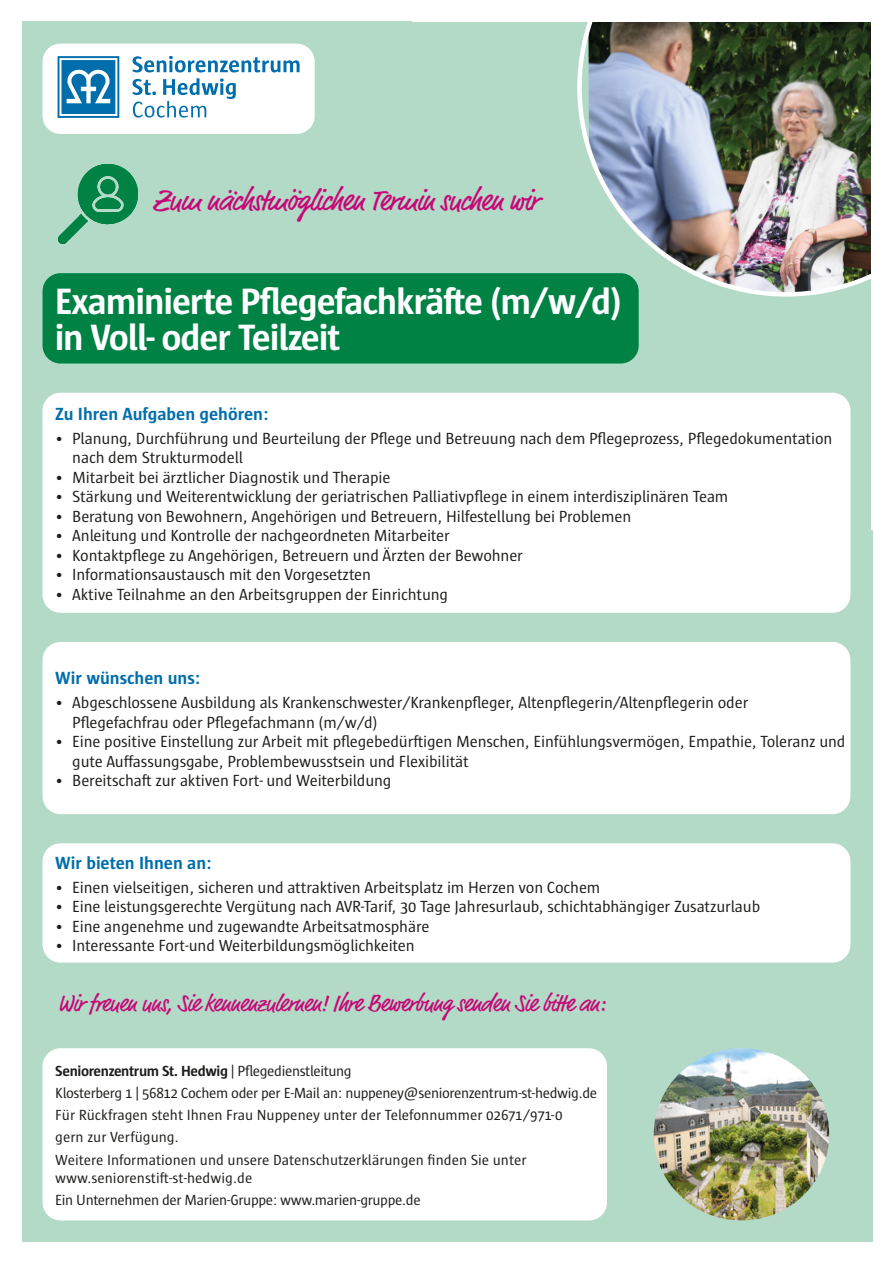
<style>
.page{position:relative;width:893px;height:1263px;background:#fff}
.page>*{position:absolute;margin:0;border:0;box-sizing:border-box;transform-origin:0 0}
.Fliess{font:700 37.5px "Sun";letter-spacing:-.03em;color:#fff}
.Fliess-2{font:30px "Market Pro";letter-spacing:-.03em;color:#c70778}
.Fliess-3{font:24px "Market Pro";letter-spacing:-.03em;color:#c70778}
.Fliess-4{font:700 18px "Sun";color:#006eac}
.t1{font:16.5px/19.5px "Sun";letter-spacing:-.01em;color:#1d1d1b}
.Fliess-5{font:15px/18px "Sun";letter-spacing:-.01em;color:#1d1d1b}
.Fliess-6{font:700 15px "Sun";letter-spacing:-.025em;color:#1d1d1b}
.s1{font-weight:400}
</style>
<div class="page">
<div style="left:22px;top:21px;width:851px;height:1221px;background:#b3d9c7"></div>
<div style="left:43px;top:44px;width:272px;height:90px;background:#fff;border-radius:18px"></div>
<svg style="left:58px;top:56px;width:61px;height:62px"></svg>
<svg style="left:132px;top:56px;width:168px;height:16px"></svg>
<svg style="left:132px;top:78px;width:104px;height:40px"></svg>
<div style="left:43px;top:273px;width:596px;height:90px;background:#008244;border-radius:18px"></div>
<img style="left:58px;top:164px;width:80px;height:80px">
<div style="left:43px;top:642px;width:807px;height:172px;background:#fff;border-radius:18px"></div>
<div style="left:43px;top:843px;width:807px;height:120px;background:#fff;border-radius:18px"></div>
<div style="left:43px;top:393px;width:807px;height:220px;background:#fff;border-radius:18px"></div>
<img style="left:654px;top:1048px;width:175px;height:172px">
<div style="left:43px;top:1048px;width:564px;height:172px;background:#fff;border-radius:18px"></div>
<img style="left:577px;top:21px;width:295px;height:276px">
<div style="left:872px;top:0;width:21px;height:529px;background:#fff"></div>
<p class="Fliess-2" style="left:153px;top:180px;width:387px">Zum nächstmöglichen Termin suchen wir</p>
<p class="Fliess" style="left:55px;top:281px;width:569px">Examinierte Pflegefachkräfte (m/w/d)</p>
<p class="Fliess" style="left:55px;top:317px;width:287px">in Voll- oder Teilzeit</p>
<p class="Fliess-4" style="left:55px;top:404px;width:215px">Zu Ihren Aufgaben gehören:</p>
<p class="t1" style="left:72px;top:428px;width:762px;text-indent:-17px">• Planung, Durchführung und Beurteilung der Pflege und Betreuung nach dem Pflegeprozess, Pflegedokumentation nach dem Strukturmodell</p>
<p class="t1" style="left:55px;top:467px;width:337px">• Mitarbeit bei ärztlicher Diagnostik und Therapie</p>
<p class="t1" style="left:55px;top:487px;width:675px">• Stärkung und Weiterentwicklung der geriatrischen Palliativpflege in einem interdisziplinären Team</p>
<p class="t1" style="left:55px;top:506px;width:577px">• Beratung von Bewohnern, Angehörigen und Betreuern, Hilfestellung bei Problemen</p>
<p class="t1" style="left:55px;top:526px;width:396px">• Anleitung und Kontrolle der nachgeordneten Mitarbeiter</p>
<p class="t1" style="left:55px;top:545px;width:469px">• Kontaktpflege zu Angehörigen, Betreuern und Ärzten der Bewohner</p>
<p class="t1" style="left:55px;top:565px;width:317px">• Informationsaustausch mit den Vorgesetzten</p>
<p class="t1" style="left:55px;top:584px;width:394px">• Aktive Teilnahme an den Arbeitsgruppen der Einrichtung</p>
<p class="Fliess-4" style="left:55px;top:668px;width:147px">Wir wünschen uns:</p>
<p class="t1" style="left:72px;top:693px;width:678px;text-indent:-17px">• Abgeschlossene Ausbildung als Krankenschwester/Krankenpfleger, Altenpflegerin/Altenpflegerin oder<br>Pflegefachfrau oder Pflegefachmann (m/w/d)</p>
<p class="t1" style="left:72px;top:732px;width:775px;text-indent:-17px">• Eine positive Einstellung zur Arbeit mit pflegebedürftigen Menschen, Einfühlungsvermögen, Empathie, Toleranz und gute Auffassungsgabe, Problembewusstsein und Flexibilität</p>
<p class="t1" style="left:55px;top:771px;width:338px">• Bereitschaft zur aktiven Fort- und Weiterbildung</p>
<p class="Fliess-4" style="left:55px;top:853px;width:158px">Wir bieten Ihnen an:</p>
<p class="t1" style="left:55px;top:877px;width:547px">• Einen vielseitigen, sicheren und attraktiven Arbeitsplatz im Herzen von Cochem</p>
<p class="t1" style="left:55px;top:897px;width:706px">• Eine leistungsgerechte Vergütung nach AVR-Tarif, 30 Tage Jahresurlaub, schichtabhängiger Zusatzurlaub</p>
<p class="t1" style="left:55px;top:916px;width:376px">• Eine angenehme und zugewandte Arbeitsatmosphäre</p>
<p class="t1" style="left:55px;top:936px;width:361px">• Interessante Fort-und Weiterbildungsmöglichkeiten</p>
<p class="Fliess-3" style="left:57px;top:987px;width:549px">Wir freuen uns, Sie kennenzulernen! Ihre Bewerbung senden Sie bitte an:</p>
<p class="Fliess-6" style="left:55px;top:1062px;width:298px">Seniorenzentrum St. Hedwig <span class="s1">| Pflegedienstleitung</span></p>
<p class="Fliess-5" style="left:55px;top:1084px;width:543px">Klosterberg 1 | 56812 Cochem oder per E-Mail an: nuppeney@seniorenzentrum-st-hedwig.de</p>
<p class="Fliess-5" style="left:55px;top:1106px;width:509px">Für Rückfragen steht Ihnen Frau Nuppeney unter der Telefonnummer 02671/971-0</p>
<p class="Fliess-5" style="left:55px;top:1128px;width:125px">gern zur Verfügung.</p>
<p class="Fliess-5" style="left:55px;top:1150px;width:473px">Weitere Informationen und unsere Datenschutzerklärungen finden Sie unter www.seniorenstift-st-hedwig.de</p>
<p class="Fliess-5" style="left:55px;top:1191px;width:367px">Ein Unternehmen der Marien-Gruppe: www.marien-gruppe.de</p>
</div>
